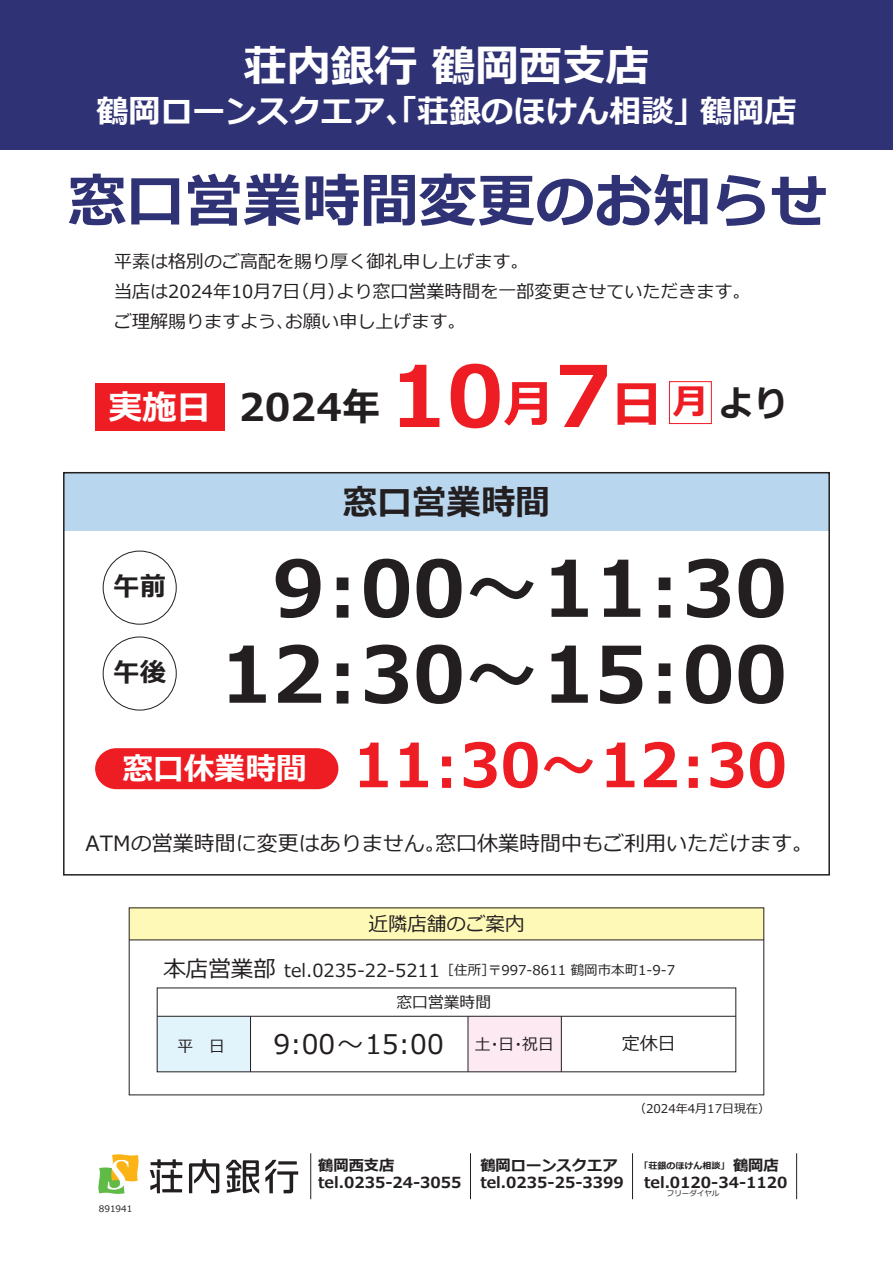
<style>
.page{position:relative;width:893px;height:1263px;background:#fff}
.page>*{position:absolute;margin:0;border:0;box-sizing:border-box;transform-origin:0 0}
.t1{font:700 84.45px "Meiryo";color:#ee1d23}
.t2{font:700 77.55px "Meiryo";color:#231f20}
.t3{font:700 60.6px "Meiryo";color:#ee1d23}
.t4{font:700 58.5px "Meiryo";color:#303276}
.t5{font:700 43.5px "Meiryo";color:#fff}
.t6{font:700 37.95px "Meiryo";color:#231f20}
.t7{font:700 34.5px "Meiryo";color:#231f20}
.t8{font:700 32.1px "Meiryo";color:#fff}
.t9{font:27px "Meiryo";color:#231f20}
.t10{font:700 26.4px "Meiryo";color:#231f20}
.t11{font:21px "Meiryo";color:#231f20}
.t12{font:19.5px "Meiryo";color:#231f20}
.t13{font:18px/30px "Meiryo";color:#231f20}
.t14{font:15.75px "Meiryo";color:#231f20}
.t15{font:700 15.3px/16.5px "Meiryo";color:#231f20}
.t16{font:13.5px "Meiryo";color:#231f20}
.t17{font:12px "Meiryo";color:#231f20}
.t18{font:700 9px "Meiryo";color:#231f20}
.t19{font:9px "Meiryo";color:#231f20}
.t20{font:7.5px "Meiryo";color:#231f20}
.s1{font-size:34.05px;color:#fff}
.s2{font-size:50.7px}
.s3{font-size:35.85px}
.s4{font-size:34.65px;color:#231f20}
.s5{font-size:70.95px}
.s6{font-size:69.3px}
.s7{font-size:30.75px;color:#fff}
.s8{font-size:55.5px}
.s9{font-size:54.15px}
.s10{font-size:22.5px}
.s11{font-size:18px}
.s12{font-size:15.3px}
</style>
<div class="page">
<div style="left:64px;top:473px;width:765px;height:58px;background:#b9d6ef"></div>
<div style="left:95px;top:383px;width:129px;height:48px;background:#ee1d23"></div>
<div style="left:157px;top:1016px;width:94px;height:56px;background:#e1f4fc"></div>
<div style="left:468px;top:1016px;width:93px;height:56px;background:#fce9f1"></div>
<div style="left:95px;top:748px;width:243px;height:41px;background:#ee1d23"></div>
<div style="left:103px;top:551px;width:74px;height:73px;border:1px solid #231f20;border-radius:50%"></div>
<div style="left:103px;top:637px;width:74px;height:73px;border:1px solid #231f20;border-radius:50%"></div>
<div style="left:63px;top:472px;width:767px;height:403px;border:2px solid #231f20"></div>
<svg style="left:189px;top:1159px;width:30px;height:34px"></svg>
<svg style="left:150px;top:1159px;width:32px;height:34px"></svg>
<svg style="left:265px;top:1160px;width:33px;height:33px"></svg>
<svg style="left:226px;top:1160px;width:33px;height:34px"></svg>
<svg style="left:98px;top:1154px;width:41px;height:40px"></svg>
<div style="left:129px;top:908px;width:635px;height:32px;background:#fff9b8"></div>
<hr style="left:129px;top:940px;width:635px;height:1px;background:#231f20">
<hr style="left:157px;top:1016px;width:579px;height:1px;background:#231f20">
<hr style="left:250px;top:1016px;width:1px;height:56px;background:#231f20">
<hr style="left:468px;top:1016px;width:1px;height:56px;background:#231f20">
<hr style="left:561px;top:1016px;width:1px;height:56px;background:#231f20">
<div style="left:669px;top:381px;width:43px;height:43px;border:1px solid #ee1d23"></div>
<div style="left:0;top:0;width:893px;height:149px;background:#303276"></div>
<hr style="left:310px;top:1153px;width:1px;height:46px;background:#231f20">
<hr style="left:470px;top:1153px;width:1px;height:46px;background:#231f20">
<hr style="left:632px;top:1153px;width:1px;height:46px;background:#231f20">
<hr style="left:796px;top:1153px;width:1px;height:46px;background:#231f20">
<h3 class="t5" style="left:243px;top:36px;width:407px">荘内銀行 鶴岡西支店</h3>
<h3 class="t8" style="left:97px;top:89px;width:701px">鶴岡ローンスクエア、「荘銀のほけん相談」鶴岡店</h3>
<h3 class="t4" style="left:68px;top:160px;width:762px">窓口営業時間変更のお知らせ</h3>
<p class="t13" style="left:114px;top:248px;width:638px">平素は格別のご高配を賜り厚く御礼申し上げます。<br>当店は2024年10月7日（月）より窓口営業時間を一部変更させていただきます。ご理解賜りますよう、お願い申し上げます。</p>
<h3 class="t6" style="left:109px;top:381px;width:273px"><span class="s1">実施日</span> 2024年</h3>
<h1 class="t1" style="left:389px;top:337px;width:400px">10<span class="s2">月</span>7<span class="s2">日</span><span class="s3">月</span><span class="s4">より</span></h1>
<h3 class="t10" style="left:113px;top:568px;width:54px">午前</h3>
<h3 class="t10" style="left:113px;top:654px;width:54px">午後</h3>
<h3 class="t7" style="left:343px;top:478px;width:208px">窓口営業時間</h3>
<h2 class="t2" style="left:272px;top:534px;width:516px">9<span class="s5">︓</span>00<span class="s6">～</span>11<span class="s5">︓</span>30</h2>
<h2 class="t2" style="left:220px;top:620px;width:569px">12<span class="s5">︓</span>30<span class="s6">～</span>15<span class="s5">︓</span>00</h2>
<h3 class="t3" style="left:122px;top:722px;width:666px"><span class="s7">窓口休業時間</span> 11<span class="s8">︓</span>30<span class="s9">～</span>12<span class="s8">︓</span>30</h3>
<p class="t11" style="left:86px;top:828px;width:729px">ATMの営業時間に変更はありません。窓口休業時間中もご利用いただけます。</p>
<p class="t12" style="left:368px;top:910px;width:158px">近隣店舗のご案内</p>
<p class="t16" style="left:163px;top:961px;width:513px"><span class="s10">本店営業部</span> <span class="s11">tel.0235-22-5211</span>［住所］〒997-8611 鶴岡市本町1-9-7</p>
<p class="t14" style="left:396px;top:992px;width:96px">窓口営業時間</p>
<p class="t14" style="left:177px;top:1035px;width:49px">平　日</p>
<h3 class="t9" style="left:273px;top:1025px;width:282px">9:00～15:00 <sup>土・日・祝日</sup></h3>
<p class="t13" style="left:622px;top:1029px;width:55px">定休日</p>
<p class="t17" style="left:634px;top:1101px;width:138px">（2024年4月17日現在）</p>
<p class="t19" style="left:99px;top:1203px;width:35px">891941</p>
<p class="t15" style="left:318px;top:1158px;width:145px">鶴岡西支店tel.0235-24-3055</p>
<p class="t15" style="left:480px;top:1158px;width:145px">鶴岡ローンスクエアtel.0235-25-3399</p>
<p class="t18" style="left:640px;top:1159px;width:141px">「荘銀のほけん相談」<span class="s12">鶴岡店</span></p>
<p class="t15" style="left:644px;top:1175px;width:145px">tel.0120-34-1120</p>
<p class="t20" style="left:667px;top:1188px;width:54px">フリーダイヤル</p>
</div>
